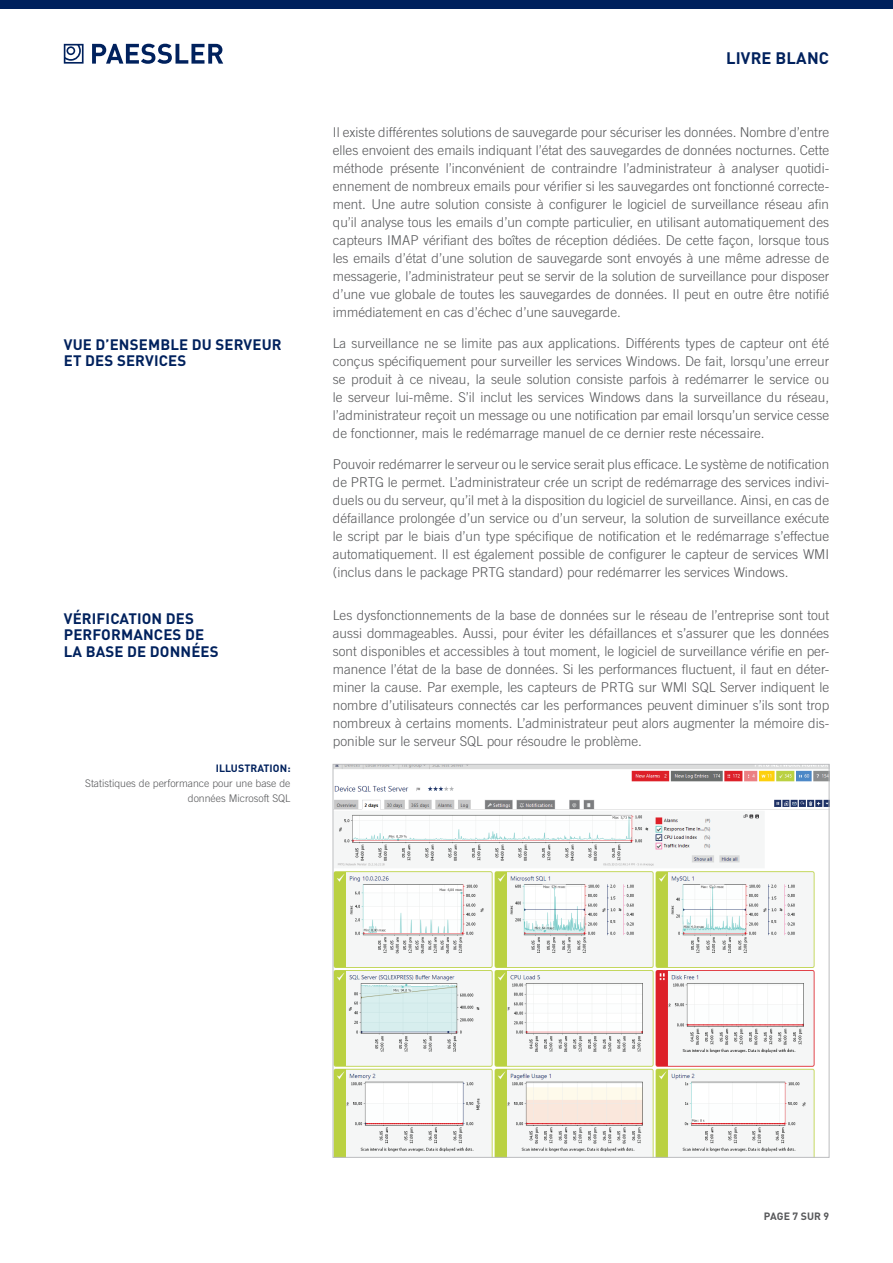
<style>
.page{position:relative;width:893px;height:1263px;background:#fff}
.page>*{position:absolute;margin:0;border:0;box-sizing:border-box;transform-origin:0 0}
.t1{font:700 16.5px "DINOT";letter-spacing:.01em;color:#00215d}
.Überschrift_3{font:700 15px/16.5px "DINOT";letter-spacing:.01em;color:#00215d}
.Fliesstext_-_neben_H{font:300 13.5px/18px "Trade Gothic LT Std";color:#57585a;text-align:justify}
.Fliesstext{font:300 13.5px/18px "Trade Gothic LT Std";color:#57585a;text-align:justify}
.Bildunterschrift{font:300 10.5px/15px "Trade Gothic LT Std";color:#57585a;text-align:right}
.t2{font:700 10.5px "DINOT";letter-spacing:.01em;color:#57585a}
.s1{font-family:"DINOT";font-weight:700;color:#00215d}
</style>
<div class="page">
<div style="left:223px;top:0;width:223px;height:9px;background:#00215d"></div>
<div style="left:0;top:0;width:223px;height:9px;background:#00215d"></div>
<div style="left:446px;top:0;width:224px;height:9px;background:#00215d"></div>
<div style="left:670px;top:0;width:223px;height:9px;background:#00215d"></div>
<svg style="left:64px;top:44px;width:20px;height:20px"></svg>
<svg style="left:92px;top:44px;width:131px;height:20px"></svg>
<img style="left:335px;top:766px;width:492px;height:390px">
<p class="Überschrift_3" style="left:64px;top:335px;width:219px">VUE D’ENSEMBLE DU SERVEUR<br>ET DES SERVICES</p>
<p class="Überschrift_3" style="left:64px;top:610px;width:156px">VÉRIFICATION DES<br>PERFORMANCES DE<br>LA BASE DE DONNÉES</p>
<p class="Bildunterschrift" style="left:85px;top:761px;width:207px"><span class="s1">ILLUSTRATION:<br></span>Statistiques de performance pour une base de données Microsoft SQL</p>
<p class="t1" style="left:726px;top:47px;width:105px">LIVRE BLANC</p>
<p class="Fliesstext_-_neben_H" style="left:333px;top:123px;width:498px">Il existe différentes solutions de sauvegarde pour sécuriser les données. Nombre d’entre elles envoient des emails indiquant l’état des sauvegardes de données nocturnes. Cette méthode présente l’inconvénient de contraindre l’administrateur à analyser quotidi&shy;ennement de nombreux emails pour vérifier si les sauvegardes ont fonctionné correcte&shy;ment. Une autre solution consiste à configurer le logiciel de surveillance réseau afin qu’il analyse tous les emails d’un compte particulier, en utilisant automatiquement des capteurs IMAP vérifiant des boîtes de réception dédiées. De cette façon, lorsque tous les emails d’état d’une solution de sauvegarde sont envoyés à une même adresse de messagerie, l’administrateur peut se servir de la solution de surveillance pour disposer d’une vue globale de toutes les sauvegardes de données. Il peut en outre être notifié immédiatement en cas d’échec d’une sauvegarde.</p>
<p class="Fliesstext" style="left:333px;top:334px;width:498px">La surveillance ne se limite pas aux applications. Différents types de capteur ont été conçus spécifiquement pour surveiller les services Windows. De fait, lorsqu’une erreur se produit à ce niveau, la seule solution consiste parfois à redémarrer le service ou le serveur lui-même. S’il inclut les services Windows dans la surveillance du réseau, l’administrateur reçoit un message ou une notification par email lorsqu’un service cesse de fonctionner, mais le redémarrage manuel de ce dernier reste nécessaire.</p>
<p class="Fliesstext" style="left:333px;top:455px;width:498px">Pouvoir redémarrer le serveur ou le service serait plus efficace. Le système de notification de PRTG le permet. L’administrateur crée un script de redémarrage des services indivi&shy;duels ou du serveur, qu’il met à la disposition du logiciel de surveillance. Ainsi, en cas de défaillance prolongée d’un service ou d’un serveur, la solution de surveillance exécute le script par le biais d’un type spécifique de notification et le redémarrage s’effectue automatiquement. Il est également possible de configurer le capteur de services WMI (inclus dans le package PRTG standard) pour redémarrer les services Windows.</p>
<p class="Fliesstext_-_neben_H" style="left:333px;top:606px;width:498px">Les dysfonctionnements de la base de données sur le réseau de l’entreprise sont tout aussi dommageables. Aussi, pour éviter les défaillances et s’assurer que les données sont disponibles et accessibles à tout moment, le logiciel de surveillance vérifie en per&shy;manence l’état de la base de données. Si les performances fluctuent, il faut en déter&shy;miner la cause. Par exemple, les capteurs de PRTG sur WMI SQL Server indiquent le nombre d’utilisateurs connectés car les performances peuvent diminuer s’ils sont trop nombreux à certains moments. L’administrateur peut alors augmenter la mémoire dis&shy;ponible sur le serveur SQL pour résoudre le problème.</p>
<p class="t2" style="left:764px;top:1210px;width:67px">PAGE 7 SUR 9</p>
</div>
